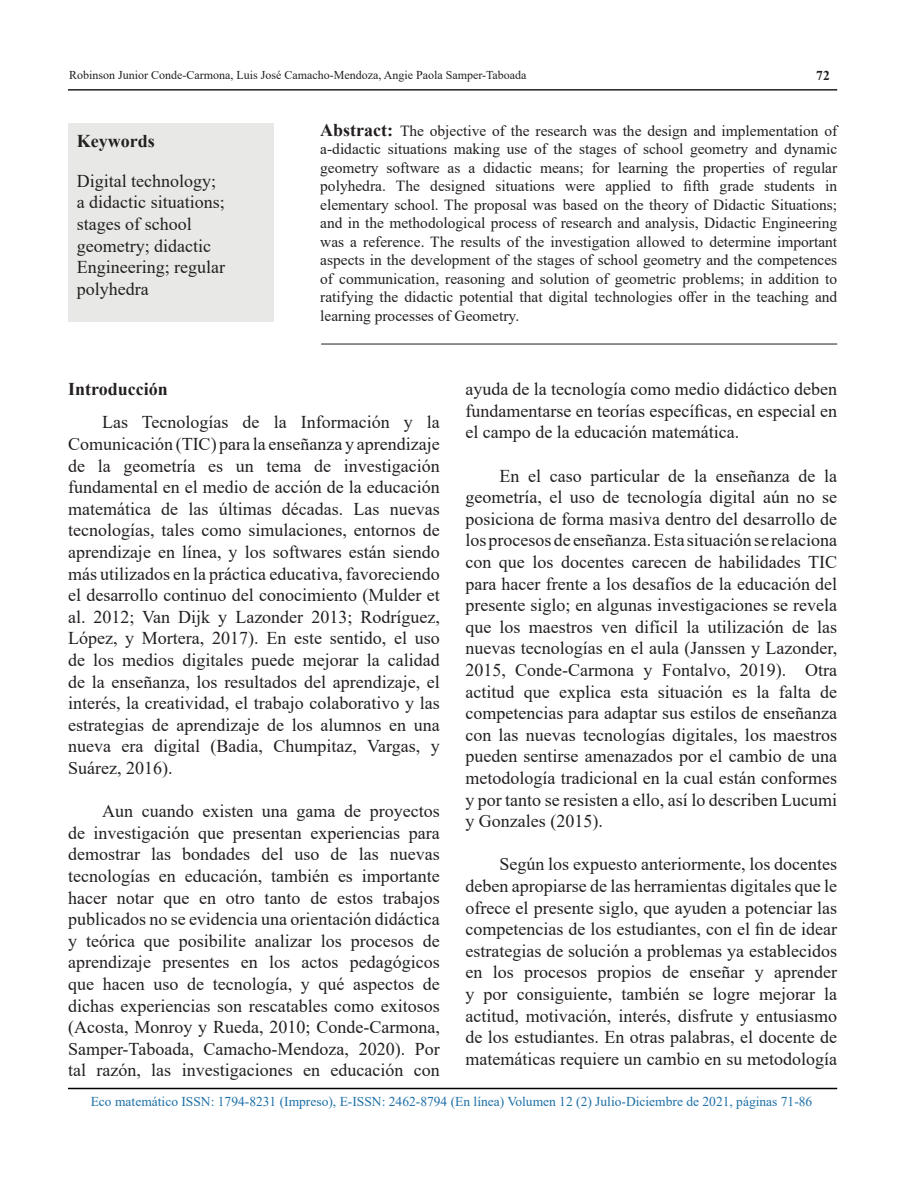
<style>
.page{position:relative;width:918px;height:1188px;background:#fff}
.page>*{position:absolute;margin:0;border:0;box-sizing:border-box;transform-origin:0 0}
.Cuerpo_de_texto{font:18px/21.6px "Times New Roman";color:#231f20;text-align:justify}
.t1{font:700 18px "Times New Roman";color:#231f20}
.Resumen{font:15.45px/18.6px "Times New Roman";color:#231f20;text-align:justify}
.t2{font:13.5px "Times New Roman";color:#1c6fa7}
.t3{font:700 13.5px "Times New Roman";color:#231f20}
.t4{font:12px "Times New Roman";color:#231f20}
.s1{font-weight:700;font-size:18px}
</style>
<div class="page">
<hr style="left:68px;top:1088px;width:769px;height:1px;background:#000001">
<hr style="left:68px;top:89px;width:769px;height:2px;background:#231f20">
<hr style="left:321px;top:344px;width:516px;height:1px;background:#231f20">
<div style="left:68px;top:123px;width:206px;height:199px;background:#e8e9e7"></div>
<p class="t4" style="left:69px;top:66px;width:459px">Robinson Junior Conde-Carmona, Luis José Camacho-Mendoza, Angie Paola Samper-Taboada</p>
<p class="t3" style="left:816px;top:66px;width:15px">72</p>
<p class="t1" style="left:77px;top:128px;width:79px">Keywords</p>
<p class="Cuerpo_de_texto" style="left:77px;top:169px;width:150px;text-align:left">Digital technology; a didactic situations; stages of school geometry; didactic<br>Engineering; regular polyhedra</p>
<p class="Resumen" style="left:320px;top:121px;width:519px"><span class="s1">Abstract:</span> The objective of the research was the design and implementation of a-didactic situations making use of the stages of school geometry and dynamic geometry software as a didactic means; for learning the properties of regular polyhedra. The designed situations were applied to fifth grade students in elementary school. The proposal was based on the theory of Didactic Situations; and in the methodological process of research and analysis, Didactic Engineering was a reference. The results of the investigation allowed to determine important aspects in the development of the stages of school geometry and the competences of communication, reasoning and solution of geometric problems; in addition to ratifying the didactic potential that digital technologies offer in the teaching and learning processes of Geometry.</p>
<p class="t1" style="left:68px;top:376px;width:101px">Introducción</p>
<p class="Cuerpo_de_texto" style="left:68px;top:411px;width:373px;text-indent:34px">Las Tecnologías de la Información y la Comunicación (TIC) para la enseñanza y aprendizaje de la geometría es un tema de investigación fundamental en el medio de acción de la educación matemática de las últimas décadas. Las nuevas tecnologías, tales como simulaciones, entornos de aprendizaje en línea, y los softwares están siendo más utilizados en la práctica educativa, favoreciendo el desarrollo continuo del conocimiento (Mulder et al. 2012; Van Dijk y Lazonder 2013; Rodríguez, López, y Mortera, 2017). En este sentido, el uso de los medios digitales puede mejorar la calidad de la enseñanza, los resultados del aprendizaje, el interés, la creatividad, el trabajo colaborativo y las estrategias de aprendizaje de los alumnos en una nueva era digital (Badia, Chumpitaz, Vargas, y Suárez, 2016).</p>
<p class="Cuerpo_de_texto" style="left:68px;top:800px;width:373px;text-indent:34px">Aun cuando existen una gama de proyectos de investigación que presentan experiencias para demostrar las bondades del uso de las nuevas tecnologías en educación, también es importante hacer notar que en otro tanto de estos trabajos publicados no se evidencia una orientación didáctica y teórica que posibilite analizar los procesos de aprendizaje presentes en los actos pedagógicos que hacen uso de tecnología, y qué aspectos de dichas experiencias son rescatables como exitosos (Acosta, Monroy y Rueda, 2010; Conde-Carmona, Samper-Taboada, Camacho-Mendoza, 2020). Por tal razón, las investigaciones en educación con</p>
<p class="Cuerpo_de_texto" style="left:465px;top:378px;width:373px">ayuda de la tecnología como medio didáctico deben fundamentarse en teorías específicas, en especial en el campo de la educación matemática.</p>
<p class="Cuerpo_de_texto" style="left:465px;top:464px;width:373px;text-indent:34px">En el caso particular de la enseñanza de la geometría, el uso de tecnología digital aún no se posiciona de forma masiva dentro del desarrollo de los procesos de enseñanza. Esta situación se relaciona con que los docentes carecen de habilidades TIC para hacer frente a los desafíos de la educación del presente siglo; en algunas investigaciones se revela que los maestros ven difícil la utilización de las nuevas tecnologías en el aula (Janssen y Lazonder, 2015, Conde-Carmona y Fontalvo, 2019). Otra actitud que explica esta situación es la falta de competencias para adaptar sus estilos de enseñanza con las nuevas tecnologías digitales, los maestros pueden sentirse amenazados por el cambio de una metodología tradicional en la cual están conformes y por tanto se resisten a ello, así lo describen Lucumi y Gonzales (2015).</p>
<p class="Cuerpo_de_texto" style="left:465px;top:853px;width:373px;text-indent:34px">Según los expuesto anteriormente, los docentes deben apropiarse de las herramientas digitales que le ofrece el presente siglo, que ayuden a potenciar las competencias de los estudiantes, con el fin de idear estrategias de solución a problemas ya establecidos en los procesos propios de enseñar y aprender y por consiguiente, también se logre mejorar la actitud, motivación, interés, disfrute y entusiasmo de los estudiantes. En otras palabras, el docente de matemáticas requiere un cambio en su metodología</p>
<p class="t2" style="left:91px;top:1092px;width:723px">Eco matemático ISSN: 1794-8231 (Impreso), E-ISSN: 2462-8794 (En línea) Volumen 12 (2) Julio-Diciembre de 2021, páginas 71-86</p>
</div>
